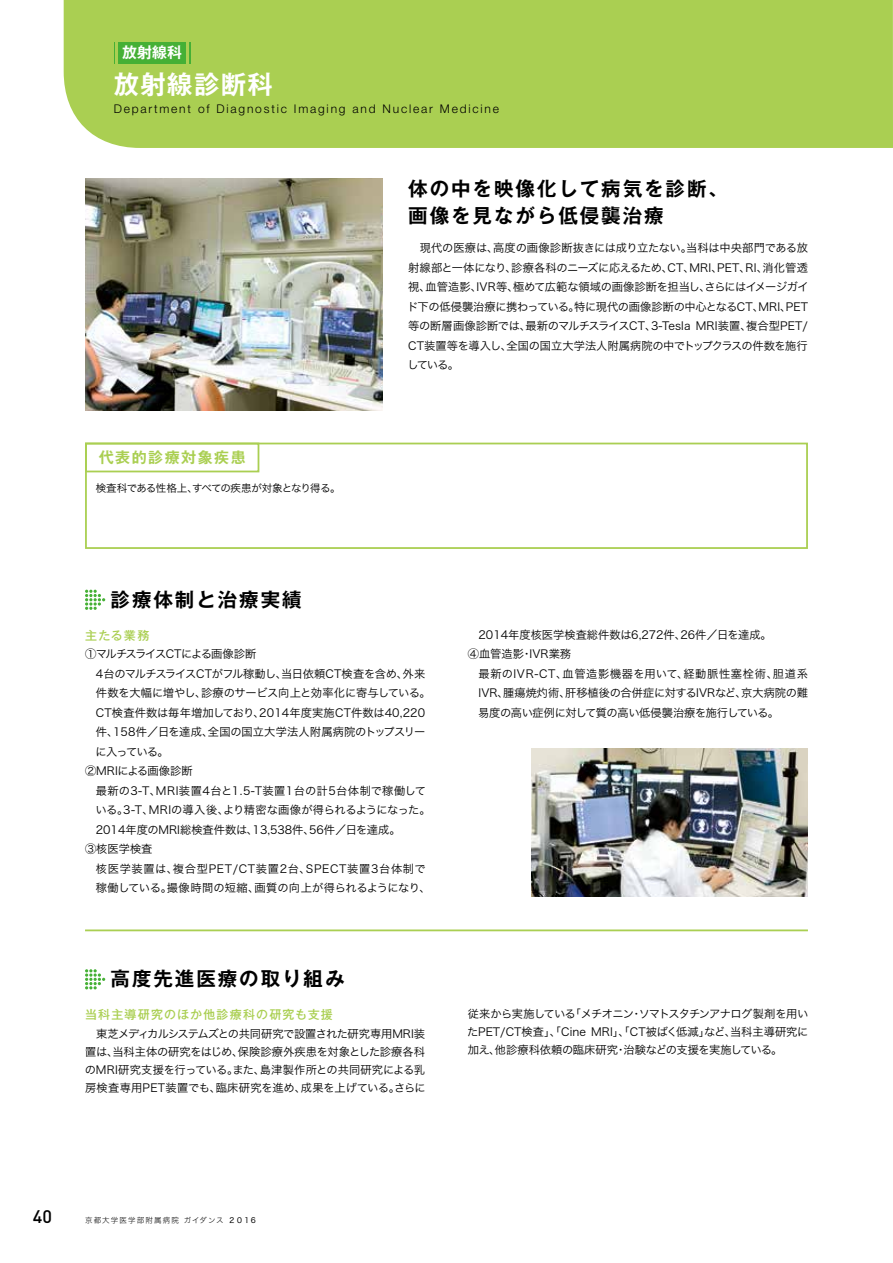
<style>
.page{position:relative;width:893px;height:1263px;background:#fff}
.page>*{position:absolute;margin:0;border:0;box-sizing:border-box;transform-origin:0 0}
.t1{font:700 25.5px "Gothic MB101 Pr 5 De";letter-spacing:.05em;color:#fff}
.t2{font:700 19.5px/27px "Gothic MB101 Pr 5 De";letter-spacing:.1em;color:#000}
.t3{font:500 18px "Adi Haus";color:#000}
.t4{font:700 15px "Gothic MB101 Pr 5 De";letter-spacing:.1em;color:#aacf52}
.t5{font:700 15px "Gothic MB101 Pr 5 De";color:#fff}
.t6{font:300 12px "Helvetica Neue LT Std";letter-spacing:.15em;color:#000}
.t7{font:500 12px "Gothic MB101 Pr 5";letter-spacing:.1em;color:#aacf52}
.t8{font:11.25px/19.5px "Hira Kaku Std W3";color:#000;text-align:justify}
.t9{font:11.25px "Hira Kaku Std W3";letter-spacing:.045em;color:#000}
.t10{font:11.25px "Hira Kaku Std W3";letter-spacing:-.03em;color:#000}
.t11{font:11.25px "Hira Kaku Std W3";letter-spacing:.06em;color:#000}
.t12{font:11.25px "Hira Kaku Std W3";letter-spacing:-.025em;color:#000}
.t13{font:11.25px "Hira Kaku Std W3";letter-spacing:-.055em;color:#000}
.t14{font:10.5px "Hira Kaku Std W3";letter-spacing:-.055em;color:#000}
.t15{font:7.5px "Hira Kaku Std W2";letter-spacing:.15em;color:#000}
.s1{font-family:"Hira Kaku Std W4"}
</style>
<div class="page">
<div style="left:64px;top:0;width:829px;height:148px;background:#aacf52"></div>
<div style="left:85px;top:443px;width:174px;height:29px;border:2px solid #aacf52"></div>
<hr style="left:85px;top:929px;width:723px;height:2px;background:#aacf52">
<div style="left:85px;top:443px;width:723px;height:106px;border:2px solid #aacf52"></div>
<div style="left:114px;top:42px;width:76px;height:21px;background:#45b035"></div>
<hr style="left:116px;top:42px;width:2px;height:21px;background:#aacf52">
<hr style="left:186px;top:42px;width:2px;height:21px;background:#aacf52">
<img style="left:85px;top:179px;width:298px;height:232px">
<svg style="left:85px;top:590px;width:20px;height:20px"></svg>
<svg style="left:85px;top:969px;width:20px;height:20px"></svg>
<img style="left:531px;top:748px;width:277px;height:149px">
<h3 class="t5" style="left:122px;top:40px;width:61px">放射線科</h3>
<h1 class="t1" style="left:114px;top:63px;width:161px">放射線診断科</h1>
<p class="t6" style="left:114px;top:101px;width:387px">Department of Diagnostic Imaging and Nuclear Medicine</p>
<h2 class="t2" style="left:408px;top:173px;width:321px">体の中を映像化して病気を診断、画像を見ながら低侵襲治療</h2>
<h3 class="t4" style="left:99px;top:445px;width:148px">代表的診療対象疾患</h3>
<p class="t14" style="left:96px;top:480px;width:246px">検査科である性格上、すべての疾患が対象となり得る。</p>
<h2 class="t2" style="left:111px;top:584px;width:193px">診療体制と治療実績</h2>
<p class="t8" style="left:407px;top:238px;width:403px">　現代の医療は、高度の画像診断抜きには成り立たない。当科は中央部門である放射線部と一体になり、診療各科のニーズに応えるため、CT、MRI、PET、RI、消化管透視、血管造影、IVR等、極めて広範な領域の画像診断を担当し、さらにはイメージガイド下の低侵襲治療に携わっている。特に現代の画像診断の中心となるCT、MRI、PET等の断層画像診断では、最新のマルチスライスCT、3-Tesla MRI装置、複合型PET/ CT装置等を導入し、全国の国立大学法人附属病院の中でトップクラスの件数を施行している。</p>
<p class="t7" style="left:85px;top:625px;width:66px">主たる業務</p>
<p class="t13" style="left:85px;top:646px;width:173px">①マルチスライスCTによる画像診断</p>
<p class="t10" style="left:96px;top:665px;width:331px">4台のマルチスライスCTがフル稼動し、当日依頼CT検査を含め、外来</p>
<p class="t12" style="left:96px;top:685px;width:336px">件数を大幅に増やし、診療のサービス向上と効率化に寄与している。</p>
<p class="t8" style="left:96px;top:703px;width:331px">CT検査件数は毎年増加しており、2014年度実施CT件数は40,220</p>
<p class="t8" style="left:96px;top:722px;width:331px">件、158件／日を達成、全国の国立大学法人附属病院のトップスリー</p>
<p class="t8" style="left:96px;top:742px;width:75px">に入っている。</p>
<p class="t8" style="left:85px;top:761px;width:109px">②MRIによる画像診断</p>
<p class="t9" style="left:96px;top:782px;width:332px">最新の3-T、MRI装置4台と1.5-T装置1台の計5台体制で稼働して</p>
<p class="t8" style="left:95px;top:800px;width:337px">いる。3-T、MRIの導入後、より精密な画像が得られるようになった。</p>
<p class="t8" style="left:96px;top:820px;width:306px">2014年度のMRI総検査件数は、13,538件、56件／日を達成。</p>
<p class="t8" style="left:85px;top:839px;width:69px">③核医学検査</p>
<p class="t11" style="left:96px;top:860px;width:331px">核医学装置は、複合型PET/CT装置2台、SPECT装置3台体制で</p>
<p class="t8" style="left:96px;top:878px;width:336px">稼働している。撮像時間の短縮、画質の向上が得られるようになり、</p>
<h2 class="t2" style="left:111px;top:964px;width:235px">高度先進医療の取り組み</h2>
<p class="t7" style="left:85px;top:1004px;width:249px">当科主導研究のほか他診療科の研究も支援</p>
<p class="t8" style="left:85px;top:1024px;width:343px;line-height:18px">　東芝メディカルシステムズとの共同研究で設置された研究専用MRI装置は、当科主体の研究をはじめ、保険診療外疾患を対象とした診療各科のMRI研究支援を行っている。また、島津製作所との共同研究による乳房検査専用PET装置でも、臨床研究を進め、成果を上げている。さらに</p>
<p class="t8" style="left:468px;top:625px;width:306px;text-indent:11px">2014年度核医学検査総件数は6,272件、26件／日を達成。<br>④血管造影・IVR業務</p>
<p class="t8" style="left:478px;top:664px;width:331px">最新のIVR-CT、血管造影機器を用いて、経動脈性塞栓術、胆道系IVR、腫瘍焼灼術、肝移植後の合併症に対するIVRなど、京大病院の難易度の高い症例に対して質の高い低侵襲治療を施行している。</p>
<p class="t8" style="left:467px;top:1005px;width:343px;line-height:18px">従来から実施している「メチオニン・ソマトスタチンアナログ製剤を用いたPET/CT検査」、「Cine MRI」、「CT被ばく低減」など、当科主導研究に加え、他診療科依頼の臨床研究・治験などの支援を実施している。</p>
<h3 class="t3" style="left:33px;top:1205px;width:21px">40</h3>
<p class="t15" style="left:85px;top:1214px;width:172px">京都大学医学部附属病院 ガイダンス <span class="s1">２０１6</span></p>
</div>
